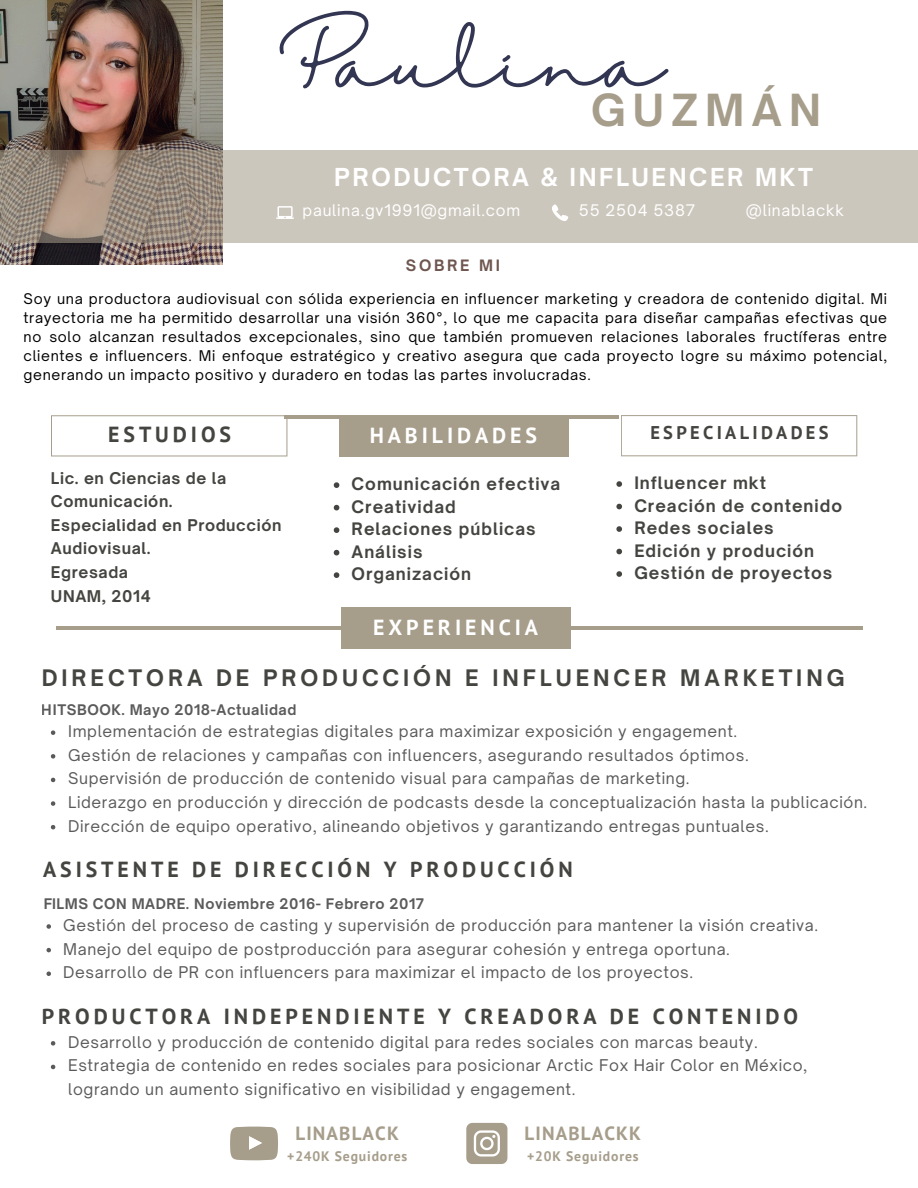
<style>
.page{position:relative;width:918px;height:1188px;background:#fff}
.page>*{position:absolute;margin:0;border:0;box-sizing:border-box;transform-origin:0 0}
.t1{font:72px "Halimun";color:#333652}
.t2{font:700 42.3px "Open Sauce One";letter-spacing:.17em;color:#a69d8b}
.t3{font:700 23.7px "Open Sauce One";letter-spacing:.105em;color:#fff}
.t4{font:700 21.75px "PT Sans";letter-spacing:.18em;color:#444440}
.t5{font:700 21.75px "Open Sauce One";letter-spacing:.18em;color:#444440}
.t6{font:700 21.75px "PT Sans";letter-spacing:.18em;color:#fff}
.t7{font:700 19.05px "PT Sans";letter-spacing:.06em;color:#a69d8b}
.t8{font:700 18.45px "PT Sans";letter-spacing:.18em;color:#444440}
.t9{font:700 16.5px "Open Sauce One";letter-spacing:.06em;color:#444440}
.t10{font:15.45px/23.7px "Open Sauce One";letter-spacing:.04em;color:#000}
.t11{font:700 15.45px/23.7px "Open Sauce One";letter-spacing:.04em;color:#444440}
.t12{font:15.3px "Open Sauce One";letter-spacing:.05em;color:#fff}
.t13{font:700 15px "Open Sauce One";letter-spacing:.18em;color:#6f564f}
.t14{font:14.1px/19px "Open Sauce One";letter-spacing:.045em;color:#000;text-align:justify}
.t15{font:700 13.95px "Open Sauce One";letter-spacing:.04em;color:#000}
.t16{font:700 13.8px "PT Sans";letter-spacing:.06em;color:#a69d8b}
</style>
<div class="page">
<hr style="left:284px;top:415px;width:335px;height:4px;background:#a69d8b">
<div style="left:339px;top:416px;width:230px;height:40px;background:#a69d8b"></div>
<svg style="left:51px;top:415px;width:236px;height:41px"></svg>
<svg style="left:621px;top:415px;width:236px;height:41px"></svg>
<hr style="left:56px;top:626px;width:806px;height:3px;background:#a69d8b">
<div style="left:342px;top:608px;width:229px;height:40px;background:#a69d8b"></div>
<svg style="left:230px;top:1127px;width:48px;height:33px;background:#aea696"></svg>
<svg style="left:51px;top:1041px;width:4px;height:5px"></svg>
<svg style="left:51px;top:1065px;width:4px;height:4px"></svg>
<svg style="left:466px;top:1123px;width:41px;height:41px;background:#b7afa1"></svg>
<img style="left:0;top:0;width:223px;height:265px">
<svg style="left:0;top:150px;width:918px;height:93px;background:#bfb8ad"></svg>
<svg style="left:276px;top:206px;width:18px;height:13px"></svg>
<svg style="left:552px;top:204px;width:16px;height:17px"></svg>
<svg style="left:334px;top:482px;width:5px;height:6px"></svg>
<svg style="left:334px;top:505px;width:5px;height:5px"></svg>
<svg style="left:334px;top:527px;width:5px;height:6px"></svg>
<svg style="left:334px;top:550px;width:5px;height:5px"></svg>
<svg style="left:334px;top:572px;width:5px;height:6px"></svg>
<svg style="left:51px;top:730px;width:4px;height:5px"></svg>
<svg style="left:51px;top:754px;width:4px;height:5px"></svg>
<svg style="left:51px;top:778px;width:4px;height:4px"></svg>
<svg style="left:51px;top:801px;width:4px;height:5px"></svg>
<svg style="left:51px;top:825px;width:4px;height:4px"></svg>
<svg style="left:47px;top:924px;width:4px;height:5px"></svg>
<svg style="left:47px;top:948px;width:4px;height:4px"></svg>
<svg style="left:47px;top:972px;width:4px;height:4px"></svg>
<svg style="left:616px;top:481px;width:6px;height:6px"></svg>
<svg style="left:616px;top:504px;width:6px;height:5px"></svg>
<svg style="left:616px;top:526px;width:6px;height:6px"></svg>
<svg style="left:616px;top:549px;width:6px;height:5px"></svg>
<svg style="left:616px;top:571px;width:6px;height:6px"></svg>
<h6 class="t1" style="left:276px;top:20px;width:391px">Paulina</h6>
<p class="t2" style="left:591px;top:84px;width:231px">GUZMÁN</p>
<p class="t3" style="left:334px;top:162px;width:480px">PRODUCTORA &amp; INFLUENCER MKT</p>
<p class="t12" style="left:303px;top:201px;width:219px">paulina.gv1991@gmail.com</p>
<p class="t12" style="left:579px;top:201px;width:118px">55 2504 5387</p>
<p class="t12" style="left:746px;top:201px;width:100px">@linablackk</p>
<p class="t13" style="left:406px;top:256px;width:96px">SOBRE MI</p>
<p class="t14" style="left:24px;top:289px;width:865px">Soy una productora audiovisual con sólida experiencia en influencer marketing y creadora de contenido digital. Mi trayectoria me ha permitido desarrollar una visión 360°, lo que me capacita para diseñar campañas efectivas que no solo alcanzan resultados excepcionales, sino que también promueven relaciones laborales fructíferas entre clientes e influencers. Mi enfoque estratégico y creativo asegura que cada proyecto logre su máximo potencial, generando un impacto positivo y duradero en todas las partes involucradas.</p>
<p class="t4" style="left:108px;top:420px;width:124px">ESTUDIOS</p>
<p class="t6" style="left:370px;top:421px;width:169px">HABILIDADES</p>
<h5 class="t8" style="left:650px;top:420px;width:180px">ESPECIALIDADES</h5>
<h3 class="t11" style="left:51px;top:466px;width:232px">Lic. en Ciencias de la<br>Comunicación.<br>Especialidad en Producción<br>Audiovisual.<br>Egresada<br>UNAM, 2014</h3>
<h1 class="t9" style="left:352px;top:474px;width:210px">Comunicación efectiva</h1>
<h2 class="t9" style="left:352px;top:496px;width:106px">Creatividad</h2>
<h3 class="t9" style="left:352px;top:519px;width:186px">Relaciones públicas</h3>
<p class="t9" style="left:352px;top:541px;width:72px">Análisis</p>
<p class="t9" style="left:352px;top:564px;width:121px">Organización</p>
<p class="t6" style="left:373px;top:613px;width:166px">EXPERIENCIA</p>
<p class="t9" style="left:634px;top:473px;width:133px">Influencer mkt</p>
<p class="t9" style="left:634px;top:495px;width:209px">Creación de contenido</p>
<p class="t9" style="left:634px;top:518px;width:141px">Redes sociales</p>
<p class="t9" style="left:634px;top:540px;width:181px">Edición y produción</p>
<p class="t9" style="left:634px;top:563px;width:200px">Gestión de proyectos</p>
<p class="t5" style="left:42px;top:664px;width:804px">DIRECTORA DE PRODUCCIÓN E INFLUENCER MARKETING</p>
<p class="t15" style="left:42px;top:701px;width:256px">HITSBOOK. Mayo 2018-Actualidad</p>
<p class="t10" style="left:68px;top:719px;width:801px">Implementación de estrategias digitales para maximizar exposición y engagement.<br>Gestión de relaciones y campañas con influencers, asegurando resultados óptimos.<br>Supervisión de producción de contenido visual para campañas de marketing.<br>Liderazgo en producción y dirección de podcasts desde la conceptualización hasta la publicación.<br>Dirección de equipo operativo, alineando objetivos y garantizando entregas puntuales.</p>
<h3 class="t4" style="left:43px;top:855px;width:531px">ASISTENTE DE DIRECCIÓN Y PRODUCCIÓN</h3>
<p class="t15" style="left:43px;top:895px;width:383px">FILMS CON MADRE. Noviembre 2016- Febrero 2017</p>
<p class="t10" style="left:63px;top:913px;width:756px">Gestión del proceso de casting y supervisión de producción para mantener la visión creativa.<br>Manejo del equipo de postproducción para asegurar cohesión y entrega oportuna.<br>Desarrollo de PR con influencers para maximizar el impacto de los proyectos.</p>
<h4 class="t4" style="left:42px;top:1001px;width:758px">PRODUCTORA INDEPENDIENTE Y CREADORA DE CONTENIDO</h4>
<p class="t10" style="left:68px;top:1030px;width:741px">Desarrollo y producción de contenido digital para redes sociales con marcas beauty.<br>Estrategia de contenido en redes sociales para posicionar Arctic Fox Hair Color en México, logrando un aumento significativo en visibilidad y engagement.</p>
<p class="t7" style="left:295px;top:1120px;width:105px">LINABLACK</p>
<p class="t16" style="left:287px;top:1147px;width:122px">+240K Seguidores</p>
<p class="t7" style="left:525px;top:1121px;width:118px">LINABLACKK</p>
<p class="t16" style="left:527px;top:1147px;width:113px">+20K Seguidores</p>
</div>
